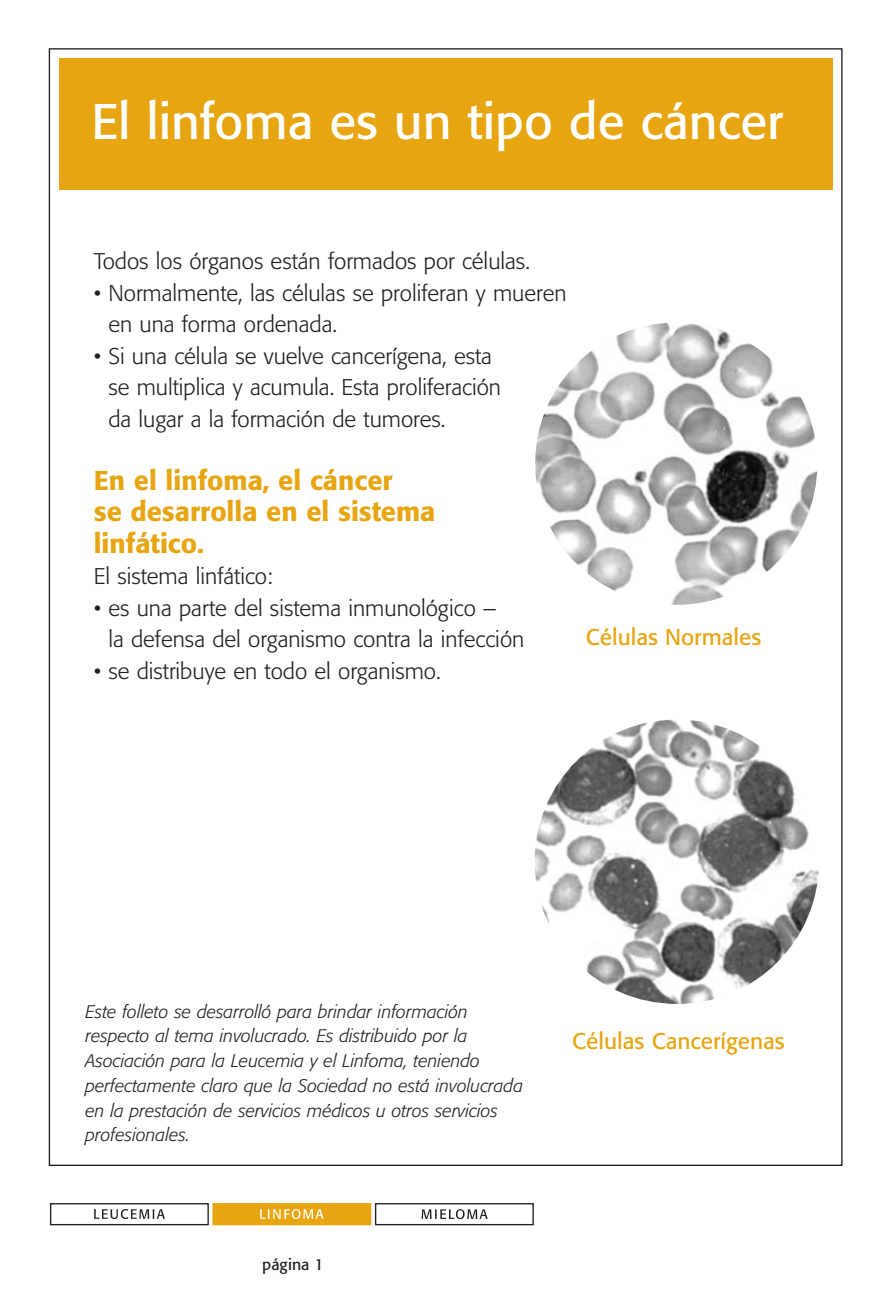
<style>
.page{position:relative;width:891px;height:1296px;background:#fff}
.page>*{position:absolute;margin:0;border:0;box-sizing:border-box;transform-origin:0 0}
.t1{font:49.5px "Formata";color:#fff}
.t2{font:500 27px/31.5px "Formata";color:#e7a512}
.t3{font:300 22.5px/31.5px "Formata";color:#231f20}
.t4{font:22.5px "Formata";color:#e7a512}
.t5{font:italic 300 18px/24.8px "Formata";color:#231f20}
.t6{font:15.75px "Formata";color:#231f20}
</style>
<div class="page">
<div style="left:59px;top:58px;width:774px;height:132px;background:#e7a512"></div>
<div style="left:50px;top:1203px;width:159px;height:22px;border:1px solid #231f20"></div>
<div style="left:213px;top:1204px;width:158px;height:21px;background:#e7a512"></div>
<div style="left:212px;top:1203px;width:159px;height:22px;border:1px solid #e7a512"></div>
<div style="left:375px;top:1203px;width:159px;height:22px;border:1px solid #231f20"></div>
<svg style="left:94px;top:1209px;width:71px;height:10px"></svg>
<svg style="left:422px;top:1209px;width:66px;height:10px"></svg>
<svg style="left:260px;top:1209px;width:64px;height:10px"></svg>
<img style="left:535px;top:323px;width:282px;height:282px;border-radius:50%">
<img style="left:535px;top:720px;width:284px;height:284px;border-radius:50%">
<h1 class="t1" style="left:91px;top:101px;width:694px">El linfoma es un tipo de cáncer</h1>
<p class="t3" style="left:94px;top:247px;width:438px">Todos los órganos están formados por células.</p>
<p class="t3" style="left:108px;top:279px;width:460px;text-indent:-15px">• Normalmente, las células se proliferan y mueren en una forma ordenada.</p>
<p class="t3" style="left:108px;top:342px;width:394px;text-indent:-15px">• Si una célula se vuelve cancerígena, esta se multiplica y acumula. Esta proliferación da lugar a la formación de tumores.</p>
<p class="t2" style="left:94px;top:467px;width:343px">En el linfoma, el cáncer<br>se desarrolla en el sistema linfático.</p>
<p class="t3" style="left:94px;top:562px;width:180px">El sistema linfático:</p>
<p class="t3" style="left:108px;top:594px;width:418px;text-indent:-15px">• es una parte del sistema inmunológico –<br>la defensa del organismo contra la infección</p>
<p class="t3" style="left:94px;top:657px;width:349px">• se distribuye en todo el organismo.</p>
<p class="t4" style="left:586px;top:628px;width:177px">Células Normales</p>
<p class="t5" style="left:86px;top:1000px;width:439px">Este folleto se desarrolló para brindar información respecto al tema involucrado. Es distribuido por la Asociación para la Leucemia y el Linfoma, teniendo perfectamente claro que la Sociedad no está involucrada en la prestación de servicios médicos u otros servicios profesionales.</p>
<p class="t6" style="left:262px;top:1258px;width:63px">página 1</p>
<p class="t4" style="left:572px;top:1032px;width:214px">Células Cancerígenas</p>
</div>
